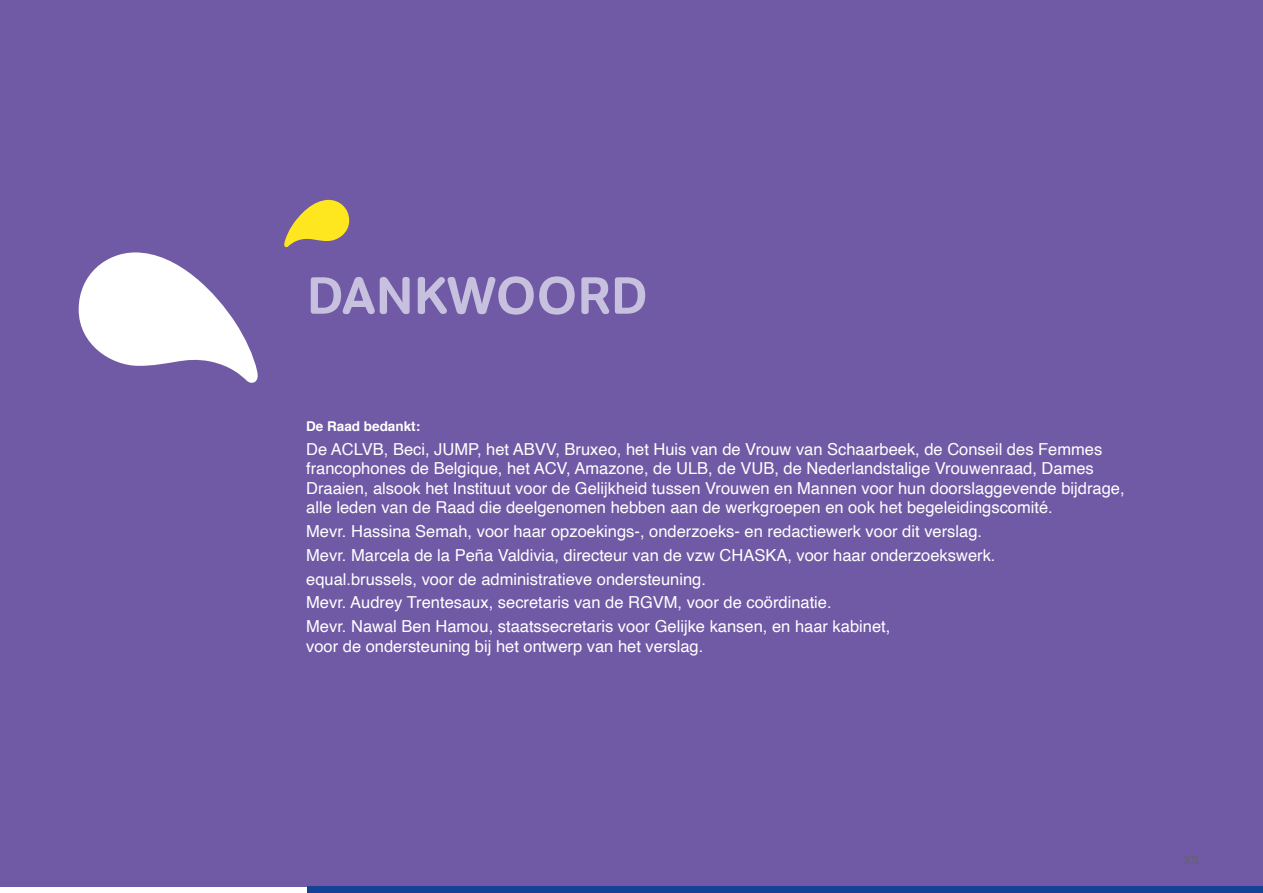
<style>
.page{position:relative;width:1263px;height:893px;background:#fff}
.page>*{position:absolute;margin:0;border:0;box-sizing:border-box;transform-origin:0 0}
.t1{font:700 52.5px "Tondo";color:#c7c0de}
.t2{font:16.5px/23.7px "Helvetica";color:#fff}
.t3{font:700 13.5px "Helvetica";color:#fff}
.t4{font:12px "Tondo";color:#636366}
</style>
<div class="page">
<div style="left:0;top:0;width:1263px;height:887px;background:#7059a5"></div>
<svg style="left:79px;top:252px;width:179px;height:131px"></svg>
<svg style="left:284px;top:200px;width:65px;height:47px"></svg>
<div style="left:307px;top:887px;width:956px;height:6px;background:#144396"></div>
<h1 class="t1" style="left:307px;top:263px;width:343px">DANKWOORD</h1>
<p class="t3" style="left:306px;top:415px;width:116px">De Raad bedankt:</p>
<p class="t2" style="left:306px;top:440px;width:820px;line-height:19.5px">De ACLVB, Beci, JUMP, het ABVV, Bruxeo, het Huis van de Vrouw van Schaarbeek, de Conseil des Femmes francophones de Belgique, het ACV, Amazone, de ULB, de VUB, de Nederlandstalige Vrouwenraad, Dames Draaien, alsook het Instituut voor de Gelijkheid tussen Vrouwen en Mannen voor hun doorslaggevende bijdrage, alle leden van de Raad die deelgenomen hebben aan de werkgroepen en ook het begeleidingscomité.</p>
<p class="t2" style="left:306px;top:520px;width:691px">Mevr. Hassina Semah, voor haar opzoekings-, onderzoeks- en redactiewerk voor dit verslag.<br>Mevr. Marcela de la Peña Valdivia, directeur van de vzw CHASKA, voor haar onderzoekswerk. equal.brussels, voor de administratieve ondersteuning.<br>Mevr. Audrey Trentesaux, secretaris van de RGVM, voor de coördinatie.<br>Mevr. Nawal Ben Hamou, staatssecretaris voor Gelijke kansen, en haar kabinet,</p>
<p class="t2" style="left:306px;top:634px;width:399px">voor de ondersteuning bij het ontwerp van het verslag.</p>
<p class="t4" style="left:1182px;top:852px;width:20px">101</p>
</div>
